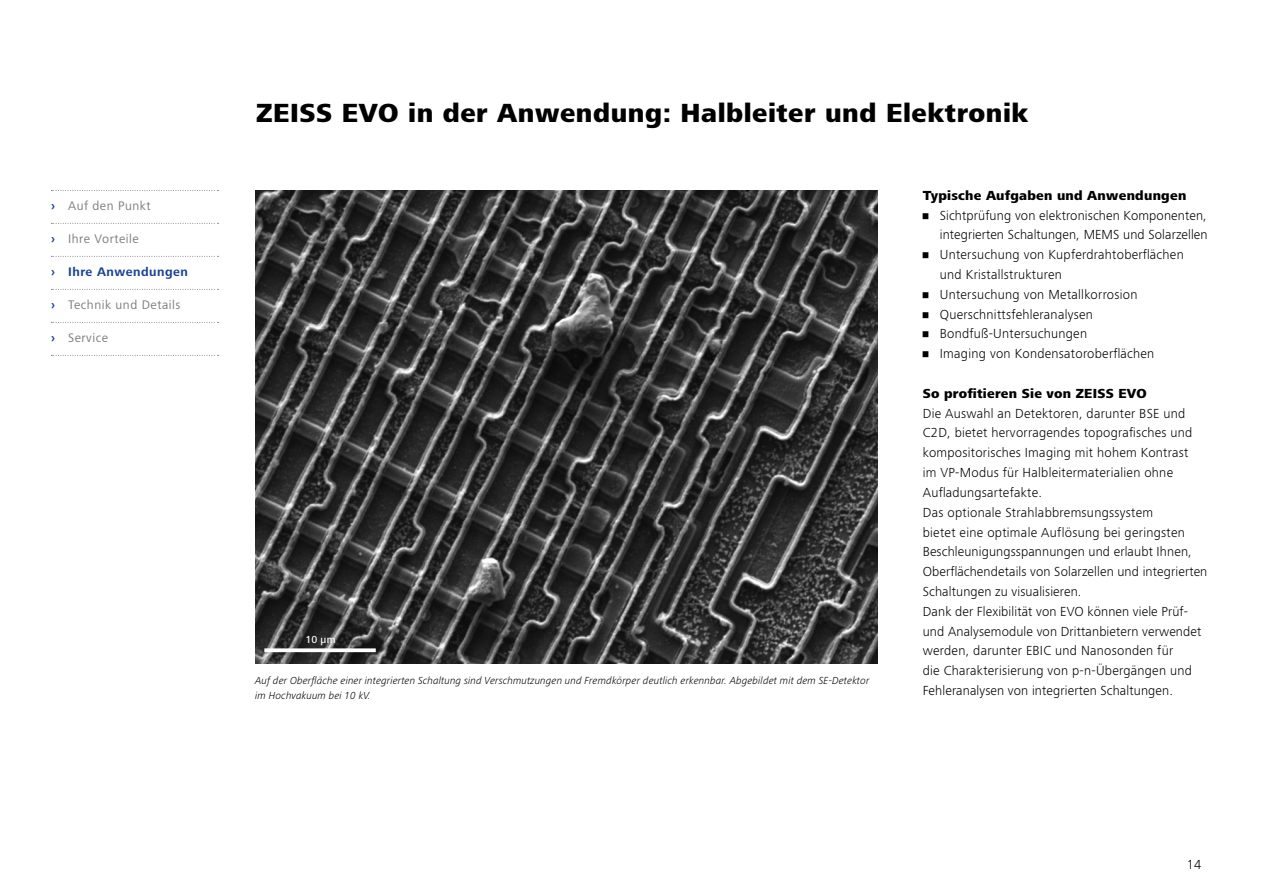
<style>
.page{position:relative;width:1263px;height:893px;background:#fff}
.page>*{position:absolute;margin:0;border:0;box-sizing:border-box;transform-origin:0 0}
.t1{font:800 27px "ZEISS Frutiger Next W1 G";letter-spacing:.02em;color:#000}
.t2{font:300 13.5px/19.8px "ZEISS Frutiger Next W1 G";letter-spacing:.02em;color:#000}
.t3{font:800 13.5px "ZEISS Frutiger Next W1 G";letter-spacing:.02em;color:#000}
.t4{font:12.75px "ZEISS Frutiger Next W1 G";letter-spacing:.04em;color:#7c7b7b}
.t5{font:700 12.75px "ZEISS Frutiger Next W1 G";letter-spacing:.04em;color:#164194}
.t6{font:italic 300 10.5px/15px "ZEISS Frutiger Next W1 G";letter-spacing:.01em;color:#000}
.t7{font:500 10.5px "ZEISS Frutiger Next W1 G";color:#fff}
.s1{font-weight:700;color:#164194}
</style>
<div class="page">
<img style="left:255px;top:190px;width:622px;height:474px">
<svg style="left:264px;top:648px;width:112px;height:4px"></svg>
<svg style="left:51px;top:190px;width:168px;height:1px"></svg>
<svg style="left:51px;top:223px;width:168px;height:1px"></svg>
<svg style="left:51px;top:256px;width:168px;height:1px"></svg>
<svg style="left:51px;top:289px;width:168px;height:1px"></svg>
<svg style="left:51px;top:322px;width:168px;height:1px"></svg>
<svg style="left:51px;top:355px;width:168px;height:1px"></svg>
<p class="t4" style="left:51px;top:197px;width:101px"><span class="s1">›</span> Auf den Punkt</p>
<p class="t4" style="left:51px;top:230px;width:89px"><span class="s1">›</span> Ihre Vorteile</p>
<p class="t5" style="left:51px;top:263px;width:138px">› Ihre Anwendungen</p>
<p class="t4" style="left:51px;top:296px;width:131px"><span class="s1">›</span> Technik und Details</p>
<p class="t4" style="left:51px;top:329px;width:59px"><span class="s1">›</span> Service</p>
<h1 class="t1" style="left:256px;top:93px;width:774px">ZEISS EVO in der Anwendung: Halbleiter und Elektronik</h1>
<p class="t7" style="left:305px;top:632px;width:32px">10 µm</p>
<p class="t6" style="left:255px;top:672px;width:616px">Auf der Oberfläche einer integrierten Schaltung sind Verschmutzungen und Fremdkörper deutlich erkennbar. Abgebildet mit dem SE-Detektor im Hochvakuum bei 10 kV.</p>
<p class="t3" style="left:923px;top:186px;width:265px">Typische Aufgaben und Anwendungen</p>
<p class="t2" style="left:923px;top:204px;width:286px;text-align:right">• Sichtprüfung von elektronischen Komponenten, integrierten Schaltungen, MEMS und Solarzellen</p>
<p class="t2" style="left:940px;top:244px;width:245px;text-indent:-17px">• Untersuchung von Kupferdrahtoberflächen und Kristallstrukturen</p>
<p class="t2" style="left:923px;top:284px;width:216px">• Untersuchung von Metallkorrosion</p>
<p class="t2" style="left:923px;top:304px;width:172px">• Querschnittsfehleranalysen</p>
<p class="t2" style="left:923px;top:323px;width:166px">• Bondfuß-Untersuchungen</p>
<p class="t2" style="left:923px;top:343px;width:233px">• Imaging von Kondensatoroberflächen</p>
<p class="t3" style="left:923px;top:384px;width:225px">So profitieren Sie von ZEISS EVO</p>
<p class="t2" style="left:923px;top:403px;width:286px">Die Auswahl an Detektoren, darunter BSE und C2D, bietet hervorragendes topografisches und kompositorisches Imaging mit hohem Kontrast<br>im VP-Modus für Halbleitermaterialien ohne Aufladungsartefakte.<br>Das optionale Strahlabbremsungssystem<br>bietet eine optimale Auflösung bei geringsten Beschleunigungsspannungen und erlaubt Ihnen, Oberflächendetails von Solarzellen und integrierten Schaltungen zu visualisieren.<br>Dank der Flexibilität von EVO können viele Prüf&shy;und Analysemodule von Drittanbietern verwendet werden, darunter EBIC und Nanosonden für<br>die Charakterisierung von p-n-Übergängen und Fehleranalysen von integrierten Schaltungen.</p>
<p class="t2" style="left:1187px;top:854px;width:16px">14</p>
</div>
